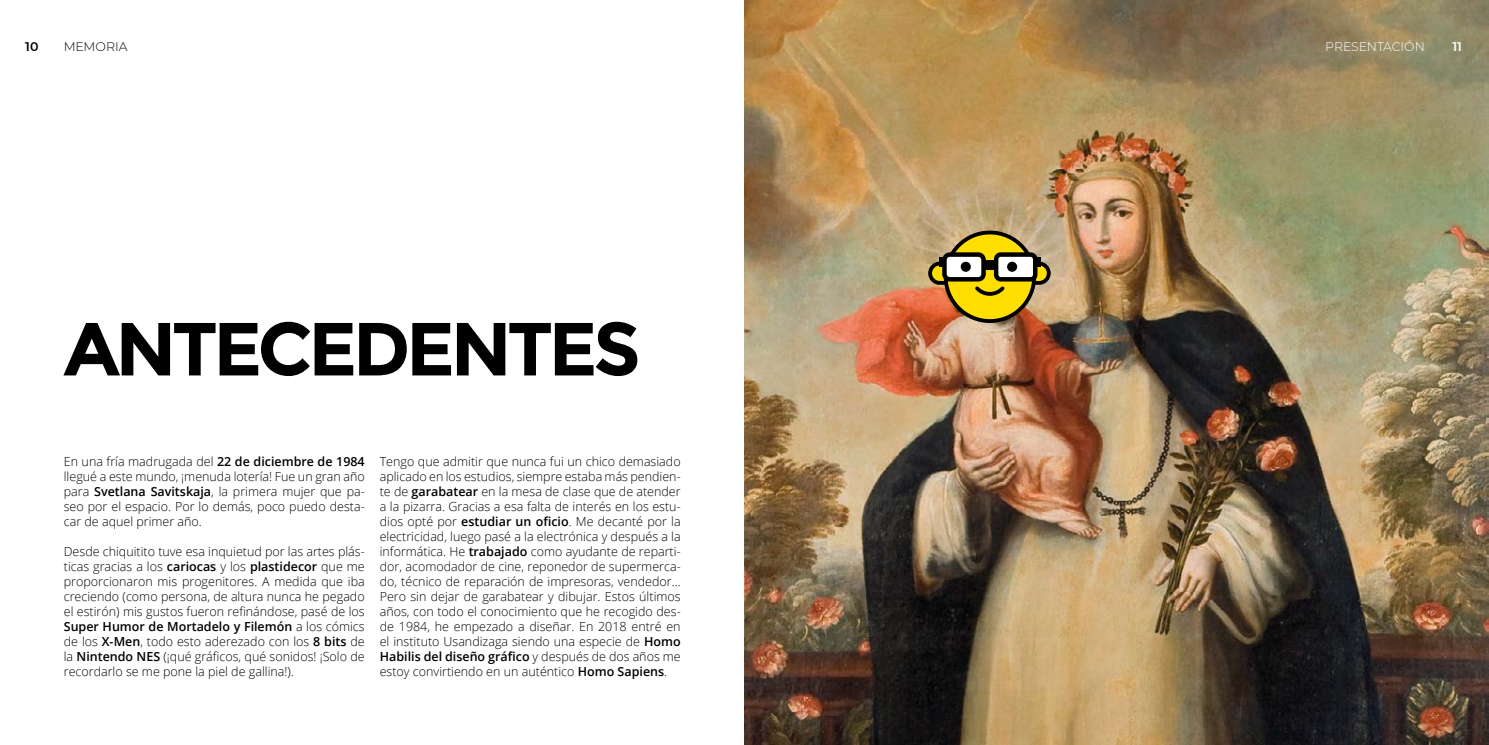
<style>
.page{position:relative;width:1489px;height:745px;background:#fff}
.page>*{position:absolute;margin:0;border:0;box-sizing:border-box;transform-origin:0 0}
.t1{font:700 75px "Montserrat";color:#000}
.t2{font:300 12.5px/15px "Open Sans";color:#000;text-align:justify}
.t3{font:300 12.5px "Montserrat";letter-spacing:-.01em;color:#fff}
.t4{font:300 12.5px "Montserrat";color:#000}
.t5{font:600 12.5px "Montserrat";color:#000}
.t6{font:600 12.5px "Montserrat";color:#fff}
.s1{font-weight:600}
</style>
<div class="page">
<img style="left:744px;top:0;width:744px;height:744px">
<svg style="left:926px;top:259px;width:18px;height:27px"></svg>
<svg style="left:1035px;top:259px;width:17px;height:27px"></svg>
<div style="left:945px;top:232px;width:89px;height:89px;background:#ffde00;border-radius:50%"></div>
<div style="left:943px;top:230px;width:93px;height:93px;border:4px solid #000;border-radius:50%"></div>
<div style="left:944px;top:254px;width:39px;height:25px;background:#fff;border-radius:5px"></div>
<div style="left:942px;top:252px;width:43px;height:29px;border:4px solid #000;border-radius:5px"></div>
<div style="left:996px;top:254px;width:39px;height:25px;background:#fff;border-radius:5px"></div>
<div style="left:993px;top:252px;width:44px;height:29px;border:4px solid #000;border-radius:5px"></div>
<div style="left:939px;top:257px;width:5px;height:9px;background:#000"></div>
<div style="left:1035px;top:257px;width:5px;height:9px;background:#000"></div>
<svg style="left:960px;top:261px;width:10px;height:10px"></svg>
<div style="left:1007px;top:261px;width:10px;height:10px;background:#000;border-radius:50%"></div>
<div style="left:983px;top:260px;width:13px;height:9px;background:#000"></div>
<svg style="left:975px;top:286px;width:30px;height:9px"></svg>
<p class="t5" style="left:25px;top:38px;width:15px">10</p>
<p class="t4" style="left:64px;top:38px;width:65px">MEMORIA</p>
<h1 class="t1" style="left:64px;top:304px;width:50px">ANTECEDENTE</h1>
<h1 class="t1" style="left:593px;top:304px;width:49px">S</h1>
<p class="t2" style="left:64px;top:453px;width:302px">En una fría madrugada del <span class="s1">22 de diciembre de 1984 </span>llegué a este mundo, ¡menuda lotería! Fue un gran año para <span class="s1">Svetlana Savitskaja</span>, la primera mujer que pa&shy;seo por el espacio. Por lo demás, poco puedo desta&shy;car de aquel primer año.</p>
<p class="t2" style="left:64px;top:543px;width:302px">Desde chiquitito tuve esa inquietud por las artes plás&shy;ticas gracias a los <span class="s1">cariocas</span> y los <span class="s1">plastidecor</span> que me proporcionaron mis progenitores. A medida que iba creciendo (como persona, de altura nunca he pegado el estirón) mis gustos fueron refinándose, pasé de los <span class="s1">Super Humor de Mortadelo y Filemón</span> a los cómics de los <span class="s1">X-Men</span>, todo esto aderezado con los <span class="s1">8 bits</span> de la <span class="s1">Nintendo NES</span> (¡qué gráficos, qué sonidos! ¡Solo de recordarlo se me pone la piel de gallina!).</p>
<p class="t2" style="left:380px;top:453px;width:302px">Tengo que admitir que nunca fui un chico demasiado aplicado en los estudios, siempre estaba más pendien&shy;te de <span class="s1">garabatear</span> en la mesa de clase que de atender a la pizarra. Gracias a esa falta de interés en los estu&shy;dios opté por <span class="s1">estudiar un oficio</span>. Me decanté por la electricidad, luego pasé a la electrónica y después a la informática. He <span class="s1">trabajado</span> como ayudante de reparti&shy;dor, acomodador de cine, reponedor de supermerca&shy;do, técnico de reparación de impresoras, vendedor… Pero sin dejar de garabatear y dibujar. Estos últimos años, con todo el conocimiento que he recogido des&shy;de 1984, he empezado a diseñar. En 2018 entré en el instituto Usandizaga siendo una especie de <span class="s1">Homo Habilis del diseño gráfico</span> y después de dos años me estoy convirtiendo en un auténtico <span class="s1">Homo Sapiens</span>.</p>
<p class="t3" style="left:1325px;top:38px;width:101px">PRESENTACIÓN</p>
<p class="t6" style="left:1452px;top:38px;width:11px">11</p>
</div>
